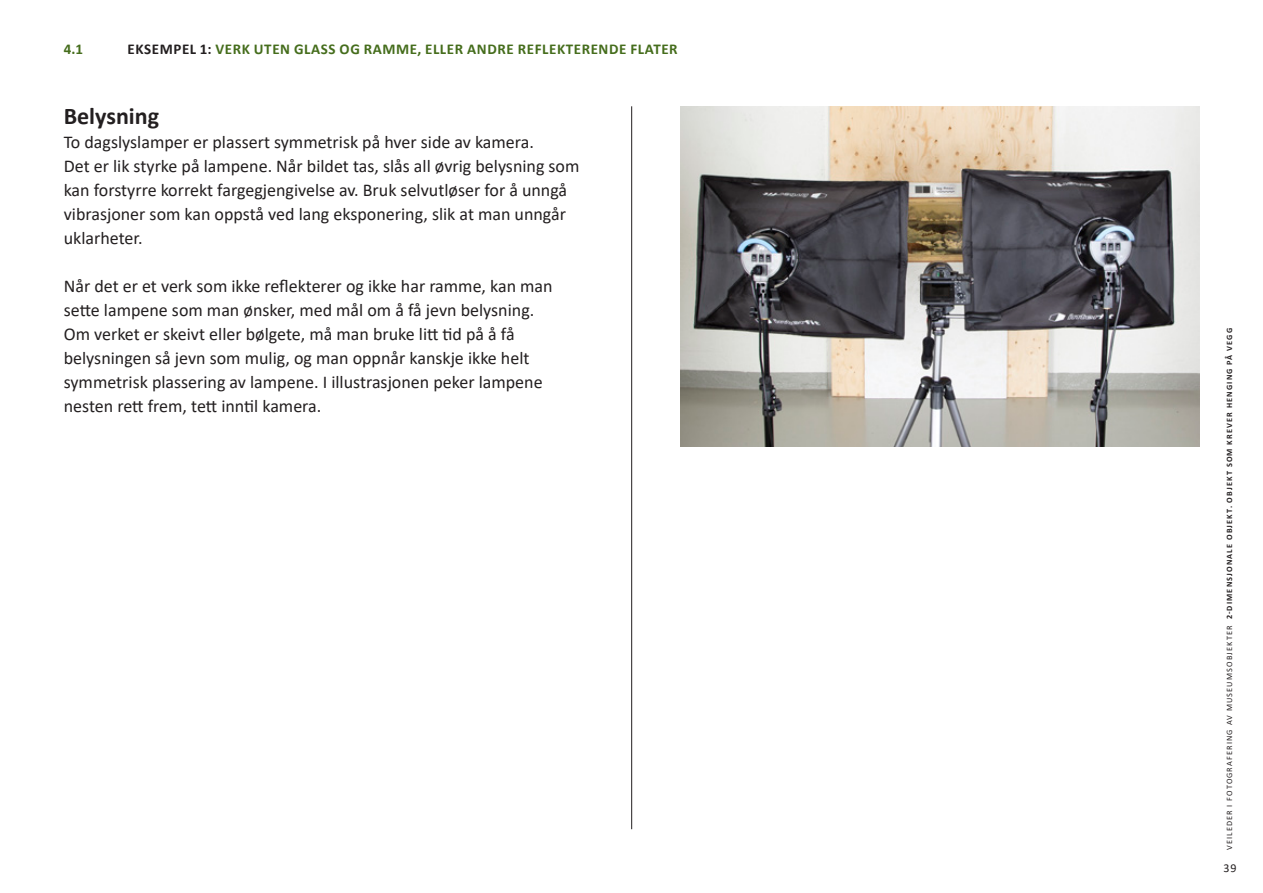
<style>
.page{position:relative;width:1263px;height:893px;background:#fff}
.page>*{position:absolute;margin:0;border:0;box-sizing:border-box;transform-origin:0 0}
.lite_avsnitt{font:700 24px "Calibri";color:#231f20}
.brødtekst{font:18px/24px "Calibri";color:#231f20}
.avsnitt{font:700 15px "Calibri";letter-spacing:.04em;color:#456d1c}
.t1{font:12px "Calibri";color:#231f20}
.t2{font:700 8.25px "Calibri";letter-spacing:.14em;color:#231f20}
.s1{color:#231f20}
.s2{font-weight:400}
</style>
<div class="page">
<img style="left:680px;top:106px;width:519px;height:340px">
<hr style="left:631px;top:106px;width:1px;height:723px;background:#231f20">
<p class="avsnitt" style="left:64px;top:39px;width:21px">4.1</p>
<p class="avsnitt" style="left:128px;top:39px;width:552px"><span class="s1">EKSEMPEL 1:</span> VERK UTEN GLASS OG RAMME, ELLER ANDRE REFLEKTERENDE FLATER</p>
<p class="lite_avsnitt" style="left:64px;top:99px;width:97px">Belysning</p>
<p class="brødtekst" style="left:64px;top:130px;width:472px">To dagslyslamper er plassert symmetrisk på hver side av kamera.</p>
<p class="brødtekst" style="left:64px;top:154px;width:517px">Det er lik styrke på lampene. Når bildet tas, slås all øvrig belysning som kan forstyrre korrekt fargegjengivelse av. Bruk selvutløser for å unngå vibrasjoner som kan oppstå ved lang eksponering, slik at man unngår uklarheter.</p>
<p class="brødtekst" style="left:64px;top:274px;width:490px">Når det er et verk som ikke reflekterer og ikke har ramme, kan man sette lampene som man ønsker, med mål om å få jevn belysning.</p>
<p class="brødtekst" style="left:64px;top:322px;width:480px">Om verket er skeivt eller bølgete, må man bruke litt tid på å få belysningen så jevn som mulig, og man oppnår kanskje ikke helt symmetrisk plassering av lampene. I illustrasjonen peker lampene nesten rett frem, tett inntil kamera.</p>
<p class="t2" style="left:1223px;top:850px;width:524px;rotate:-90deg"><span class="s2">VEILEDER I FOTOGRAFERING AV MUSEUMSOBJEKTER</span> 2-DIMENSJONALE OBJEKT. OBJEKT SOM KREVER HENGING PÅ VEGG</p>
<p class="t1" style="left:1223px;top:860px;width:15px">39</p>
</div>
